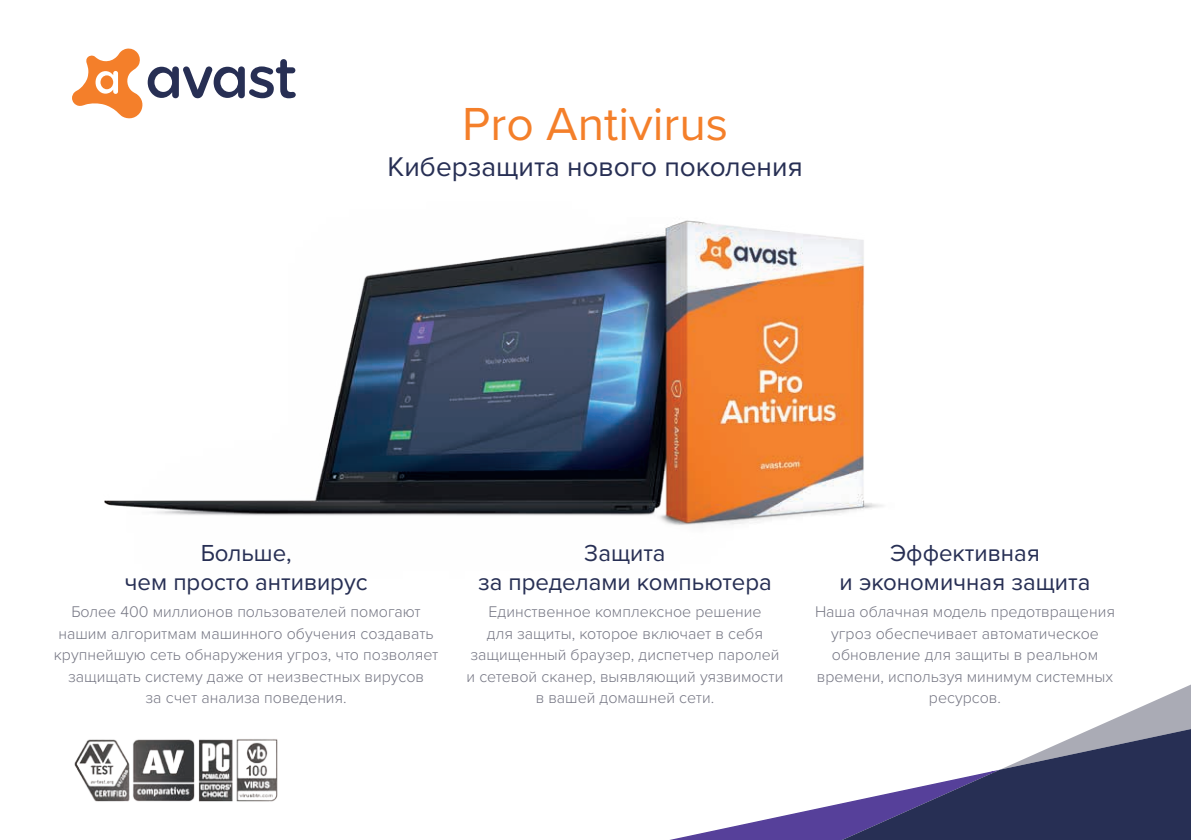
<style>
.page{position:relative;width:1191px;height:840px;background:#fff}
.page>*{position:absolute;margin:0;border:0;box-sizing:border-box;transform-origin:0 0}
.t1{font:48px "Proxima Nova";color:#f47f2a}
.t2{font:28px "Proxima Nova";color:#272f54}
.t3{font:24px/28.8px "Proxima Nova";color:#272f54;text-align:center}
.t4{font:300 16px/21.4px "Proxima Nova";color:#767784;text-align:center}
</style>
<div class="page">
<svg style="left:674px;top:684px;width:517px;height:155px"></svg>
<svg style="left:72px;top:48px;width:224px;height:71px"></svg>
<img style="left:74px;top:739px;width:204px;height:63px">
<img style="left:104px;top:220px;width:779px;height:305px">
<h1 class="t1" style="left:462px;top:88px;width:267px">Pro Antivirus</h1>
<h2 class="t2" style="left:387px;top:146px;width:417px">Киберзащита нового поколения</h2>
<h3 class="t3" style="left:124px;top:537px;width:245px">Больше,<br>чем просто антивирус</h3>
<h3 class="t3" style="left:478px;top:537px;width:295px">Защита<br>за пределами компьютера</h3>
<h3 class="t3" style="left:839px;top:537px;width:252px">Эффективная<br>и экономичная защита</h3>
<p class="t4" style="left:54px;top:600px;width:386px">Более 400 миллионов пользователей помогают нашим алгоритмам машинного обучения создавать крупнейшую сеть обнаружения угроз, что позволяет защищать систему даже от неизвестных вирусов<br>за счет анализа поведения.</p>
<p class="t4" style="left:466px;top:600px;width:318px">Единственное комплексное решение<br>для защиты, которое включает в себя защищенный браузер, диспетчер паролей и сетевой сканер, выявляющий уязвимости в вашей домашней сети.</p>
<p class="t4" style="left:815px;top:600px;width:301px">Наша облачная модель предотвращения угроз обеспечивает автоматическое обновление для защиты в реальном времени, используя минимум системных ресурсов.</p>
</div>
